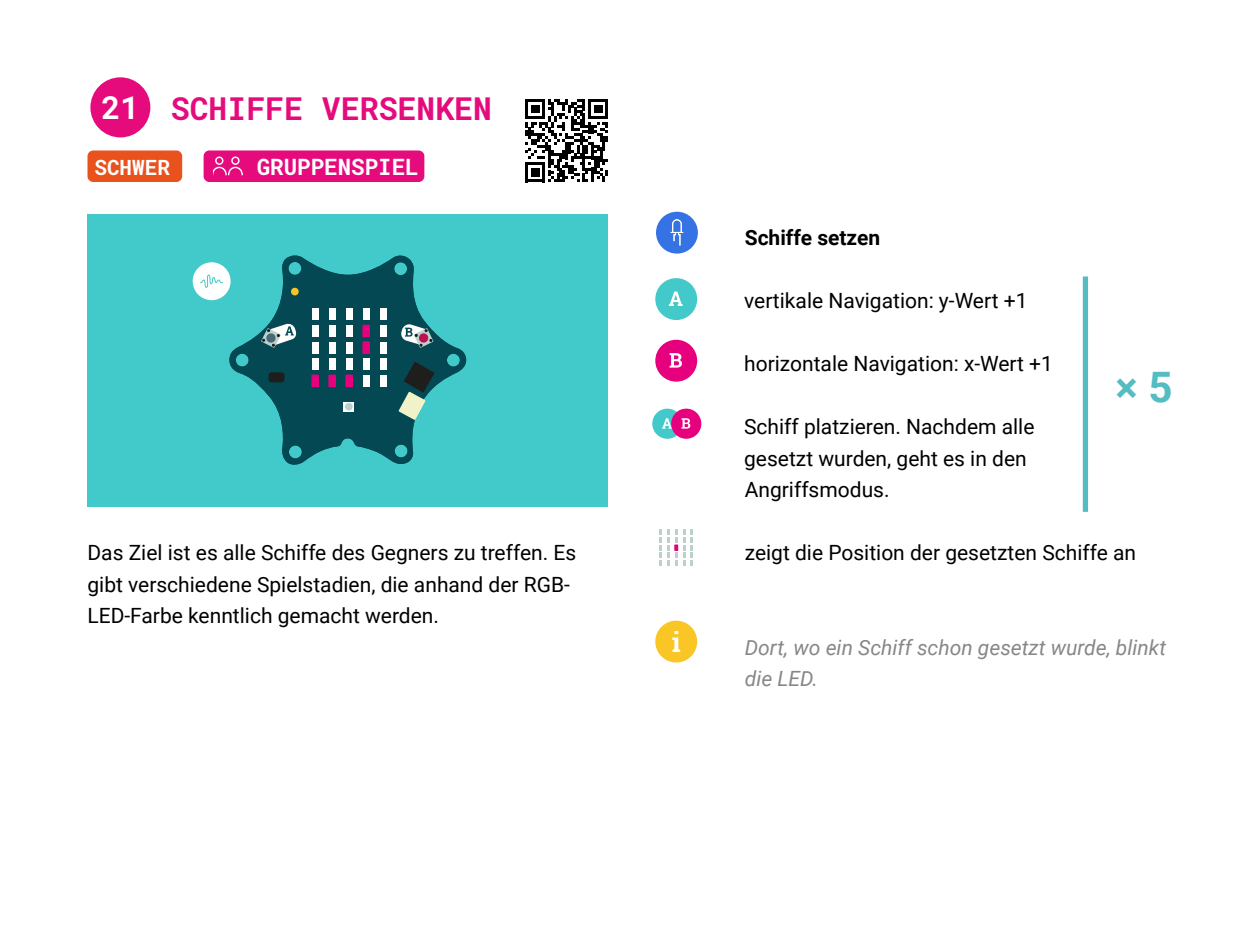
<style>
.page{position:relative;width:1260px;height:945px;background:#fff}
.page>*{position:absolute;margin:0;border:0;box-sizing:border-box;transform-origin:0 0}
.t1{font:700 42px "Roboto";color:#54bdc1}
.t2{font:700 31.5px "Roboto Mono";color:#e50b7d}
.t3{font:700 22.49px "Roboto Mono";color:#fff}
.t4{font:21px/31.5px "Roboto";color:#000}
.t5{font:italic 21px/31.5px "Roboto";color:#878787}
.t6{font:700 21px "Roboto";color:#000}
.t7{font:700 21px "Roboto Mono";color:#fff}
.s1{color:#fff}
</style>
<div class="page">
<svg style="left:525px;top:99px;width:83px;height:83px"></svg>
<div style="left:90px;top:77px;width:60px;height:60px;background:#e50b7d;border-radius:50%"></div>
<div style="left:88px;top:214px;width:520px;height:292px;background:#42c9c9"></div>
<svg style="left:229px;top:255px;width:238px;height:210px;fill:#044854"></svg>
<svg style="left:344px;top:402px;width:10px;height:10px"></svg>
<div style="left:269px;top:372px;width:16px;height:10px;background:#1e1e1c;border-radius:3px"></div>
<div style="left:291px;top:288px;width:8px;height:7px;background:#f6c426;border-radius:4px"></div>
<svg style="left:399px;top:362px;width:36px;height:58px"></svg>
<div style="left:380px;top:375px;width:6px;height:12px;background:#fff"></div>
<div style="left:363px;top:375px;width:6px;height:12px;background:#fff"></div>
<div style="left:329px;top:375px;width:6px;height:12px;background:#e6007d"></div>
<div style="left:329px;top:375px;width:7px;height:12px;border:1px solid #e6007d"></div>
<div style="left:312px;top:375px;width:6px;height:12px;background:#e6007d"></div>
<div style="left:312px;top:375px;width:7px;height:12px;border:1px solid #e6007d"></div>
<div style="left:380px;top:358px;width:6px;height:12px;background:#fff"></div>
<div style="left:312px;top:358px;width:6px;height:12px;background:#fff"></div>
<div style="left:380px;top:309px;width:6px;height:11px;background:#fff"></div>
<div style="left:346px;top:309px;width:6px;height:11px;background:#fff"></div>
<div style="left:346px;top:375px;width:6px;height:12px;background:#e6007d"></div>
<div style="left:346px;top:375px;width:7px;height:12px;border:1px solid #e6007d"></div>
<div style="left:363px;top:358px;width:6px;height:12px;background:#fff"></div>
<div style="left:346px;top:358px;width:6px;height:12px;background:#fff"></div>
<div style="left:329px;top:358px;width:6px;height:12px;background:#fff"></div>
<div style="left:380px;top:342px;width:6px;height:11px;background:#fff"></div>
<div style="left:363px;top:342px;width:6px;height:11px;background:#e6007d"></div>
<div style="left:363px;top:341px;width:7px;height:13px;border:1px solid #e6007d"></div>
<div style="left:346px;top:342px;width:6px;height:11px;background:#fff"></div>
<div style="left:329px;top:342px;width:6px;height:11px;background:#fff"></div>
<div style="left:312px;top:342px;width:6px;height:11px;background:#fff"></div>
<div style="left:380px;top:325px;width:6px;height:12px;background:#fff"></div>
<div style="left:363px;top:325px;width:6px;height:12px;background:#e6007d"></div>
<div style="left:363px;top:325px;width:7px;height:12px;border:1px solid #e6007d"></div>
<div style="left:346px;top:325px;width:6px;height:12px;background:#fff"></div>
<div style="left:329px;top:325px;width:6px;height:12px;background:#fff"></div>
<div style="left:312px;top:325px;width:6px;height:12px;background:#fff"></div>
<div style="left:363px;top:309px;width:6px;height:11px;background:#fff"></div>
<div style="left:329px;top:309px;width:6px;height:11px;background:#fff"></div>
<div style="left:312px;top:309px;width:6px;height:11px;background:#fff"></div>
<div style="left:345px;top:403px;width:8px;height:8px;background:#bcd0ce;border-radius:4px"></div>
<svg style="left:261px;top:323px;width:36px;height:25px"></svg>
<svg style="left:400px;top:323px;width:33px;height:25px"></svg>
<div style="left:193px;top:262px;width:38px;height:38px;background:#fff;border-radius:50%"></div>
<svg style="left:200px;top:274px;width:24px;height:14px"></svg>
<div style="left:88px;top:150px;width:94px;height:32px;background:#e9511d;border-radius:6px"></div>
<div style="left:204px;top:150px;width:220px;height:32px;background:#e50b7d;border-radius:6px"></div>
<svg style="left:213px;top:157px;width:30px;height:19px"></svg>
<svg style="left:652px;top:408px;width:50px;height:31px"></svg>
<svg style="left:656px;top:211px;width:42px;height:43px"></svg>
<svg style="left:655px;top:339px;width:43px;height:43px"></svg>
<svg style="left:655px;top:278px;width:43px;height:42px"></svg>
<svg style="left:655px;top:620px;width:43px;height:43px"></svg>
<svg style="left:659px;top:529px;width:34px;height:37px"></svg>
<div style="left:1083px;top:276px;width:5px;height:236px;background:#54bdc1"></div>
<h2 class="t2" style="left:101px;top:86px;width:392px"><span class="s1">21</span> SCHIFFE VERSENKEN</h2>
<p class="t7" style="left:94px;top:152px;width:77px">SCHWER</p>
<p class="t3" style="left:257px;top:151px;width:164px">GRUPPENSPIEL</p>
<p class="t4" style="left:88px;top:536px;width:490px">Das Ziel ist es alle Schiffe des Gegners zu treffen. Es gibt verschiedene Spielstadien, die anhand der RGB-<br>LED-Farbe kenntlich gemacht werden.</p>
<p class="t6" style="left:745px;top:223px;width:137px">Schiffe setzen</p>
<p class="t4" style="left:744px;top:284px;width:285px">vertikale Navigation: y-Wert +1</p>
<p class="t4" style="left:744px;top:347px;width:310px">horizontale Navigation: x-Wert +1</p>
<p class="t4" style="left:744px;top:410px;width:292px">Schiff platzieren. Nachdem alle gesetzt wurden, geht es in den</p>
<p class="t4" style="left:745px;top:473px;width:146px">Angriffsmodus.</p>
<h1 class="t1" style="left:1116px;top:358px;width:58px">× 5</h1>
<p class="t4" style="left:745px;top:536px;width:393px">zeigt die Position der gesetzten Schiffe an</p>
<p class="t5" style="left:745px;top:631px;width:423px">Dort, wo ein Schiff schon gesetzt wurde, blinkt die LED.</p>
</div>
